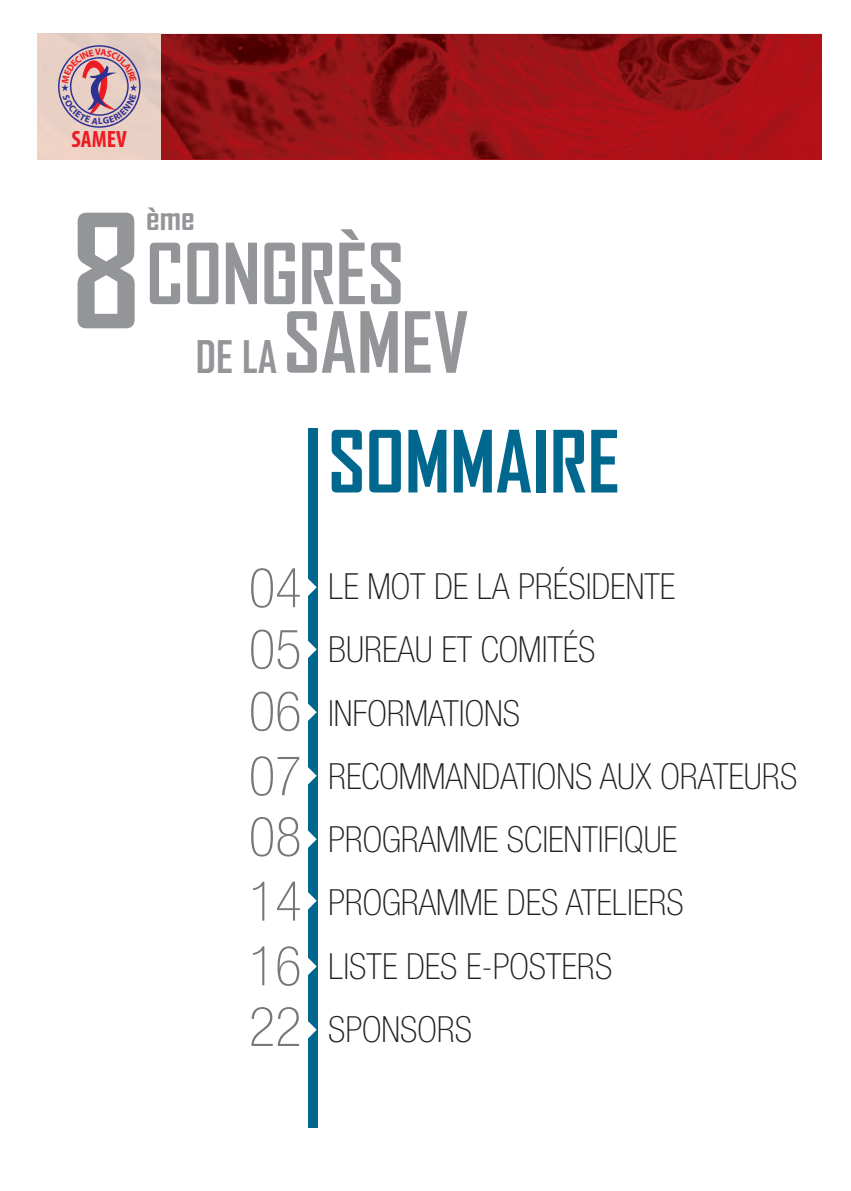
<style>
.page{position:relative;width:851px;height:1191px;background:#fff}
.page>*{position:absolute;margin:0;border:0;box-sizing:border-box;transform-origin:0 0}
.t1{font:700 82px "Agency FB";color:#00678f}
.t2{font:700 80.6px "Agency FB";color:#939598}
.t3{font:100 condensed 55px/62.6px "Helvetica Neue LT Std";color:#757779;text-align:justify}
.t4{font:100 condensed 36px/63.2px "Helvetica Neue LT Std";color:#231f20}
.t5{font:700 34.2px "Agency FB";color:#939598}
.t6{font:700 condensed 23.6px "Myriad Pro";color:#ed1c24}
.s1{font-size:151.4px}
.s2{font-size:43px}
</style>
<div class="page">
<div style="left:307px;top:428px;width:10px;height:699px;background:#00678f"></div>
<img style="left:160px;top:34px;width:661px;height:125px">
<svg style="left:307px;top:578px;width:9px;height:18px"></svg>
<svg style="left:307px;top:640px;width:9px;height:18px"></svg>
<svg style="left:307px;top:703px;width:9px;height:18px"></svg>
<svg style="left:307px;top:766px;width:9px;height:19px"></svg>
<svg style="left:307px;top:830px;width:9px;height:18px"></svg>
<svg style="left:307px;top:891px;width:9px;height:19px"></svg>
<svg style="left:307px;top:957px;width:9px;height:18px"></svg>
<svg style="left:307px;top:1020px;width:9px;height:19px"></svg>
<svg style="left:58px;top:41px;width:83px;height:87px;background:#cdafb4"></svg>
<p class="t6" style="left:72px;top:125px;width:57px">SAMEV</p>
<p class="t5" style="left:146px;top:198px;width:50px">ème</p>
<h2 class="t2" style="left:71px;top:229px;width:335px"><span class="s1">8</span>CONGRÈS</h2>
<h2 class="t2" style="left:196px;top:298px;width:274px"><span class="s2">DE LA</span>SAMEV</h2>
<h1 class="t1" style="left:328px;top:416px;width:293px">SOMMAIRE</h1>
<h3 class="t3" style="left:249px;top:561px;width:54px">04<br>05<br>06<br>07<br>08<br>14<br>16<br>22</h3>
<p class="t4" style="left:328px;top:558px;width:470px">LE MOT DE LA PRÉSIDENTE<br>BUREAU ET COMITÉS<br>INFORMATIONS<br>RECOMMANDATIONS AUX ORATEURS<br>PROGRAMME SCIENTIFIQUE<br>PROGRAMME DES ATELIERS<br>LISTE DES E-POSTERS<br>SPONSORS</p>
</div>
